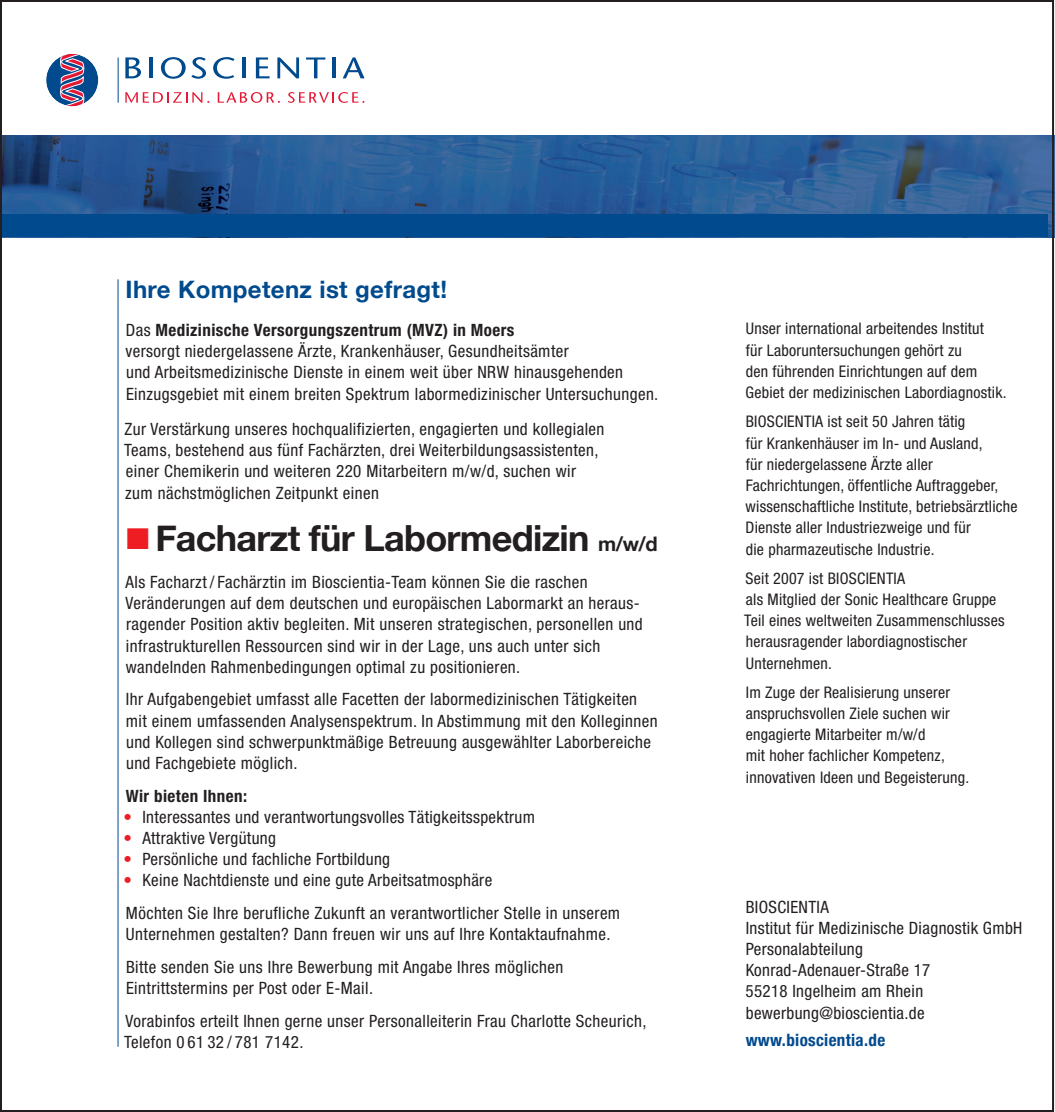
<style>
.page{position:relative;width:1055px;height:1112px;background:#fff}
.page>*{position:absolute;margin:0;border:0;box-sizing:border-box;transform-origin:0 0}
.t1{font:700 36px "Helvetica Neue";letter-spacing:-.02em;color:#231f20}
.t2{font:700 24px "Helvetica Neue";letter-spacing:.015em;color:#004a8d}
.t3{font:condensed 17px/21.2px "Helvetica Neue";letter-spacing:.025em;color:#231f20}
.t4{font:700 condensed 17px "Helvetica Neue";letter-spacing:.02em;color:#004a8d}
.t5{font:700 condensed 17px "Helvetica Neue";letter-spacing:.025em;color:#231f20}
.t6{font:condensed 16px/21.2px "Helvetica Neue";letter-spacing:.015em;color:#231f20}
.s1{font-weight:700}
.s2{font-size:20px}
.s3{color:#ee1d23}
</style>
<div class="page">
<img style="left:3px;top:135px;width:1048px;height:102px">
<div style="left:2px;top:214px;width:1045px;height:23px;background:#004a8d"></div>
<svg style="left:125px;top:57px;width:16px;height:21px"></svg>
<hr style="left:150px;top:57px;width:3px;height:21px;background:#004a8d">
<svg style="left:161px;top:57px;width:45px;height:22px"></svg>
<svg style="left:213px;top:57px;width:21px;height:22px"></svg>
<hr style="left:242px;top:57px;width:4px;height:21px;background:#004a8d">
<svg style="left:256px;top:57px;width:13px;height:21px"></svg>
<svg style="left:277px;top:57px;width:22px;height:21px"></svg>
<svg style="left:306px;top:57px;width:19px;height:21px"></svg>
<hr style="left:332px;top:57px;width:4px;height:21px;background:#004a8d">
<svg style="left:343px;top:57px;width:21px;height:21px"></svg>
<svg style="left:125px;top:92px;width:84px;height:11px"></svg>
<svg style="left:218px;top:92px;width:62px;height:11px"></svg>
<svg style="left:288px;top:92px;width:76px;height:11px"></svg>
<svg style="left:46px;top:54px;width:52px;height:52px"></svg>
<hr style="left:118px;top:57px;width:1px;height:46px;background:#004a8d">
<hr style="left:118px;top:279px;width:1px;height:767px;background:#004a8d">
<h2 class="t2" style="left:126px;top:270px;width:323px">Ihre Kompetenz ist gefragt!</h2>
<p class="t3" style="left:125px;top:319px;width:534px">Das <span class="s1">Medizinische Versorgungszentrum (MVZ) in Moers<br></span>versorgt niedergelassene Ärzte, Krankenhäuser, Gesundheitsämter<br>und Arbeitsmedizinische Dienste in einem weit über NRW hinausgehenden Einzugsgebiet mit einem breiten Spektrum labormedizinischer Untersuchungen.</p>
<p class="t3" style="left:124px;top:418px;width:482px">Zur Verstärkung unseres hochqualifizierten, engagierten und kollegialen Teams, bestehend aus fünf Fachärzten, drei Weiterbildungsassistenten, einer Chemikerin und weiteren 220 Mitarbeitern m/w/d, suchen wir zum nächstmöglichen Zeitpunkt einen</p>
<h1 class="t1" style="left:155px;top:510px;width:504px">Facharzt für Labormedizin <span class="s2">m/w/d</span></h1>
<p class="t3" style="left:125px;top:571px;width:519px">Als Facharzt / Fachärztin im Bioscientia-Team können Sie die raschen Veränderungen auf dem deutschen und europäischen Labormarkt an heraus&shy;ragender Position aktiv begleiten. Mit unseren strategischen, personellen und infrastrukturellen Ressourcen sind wir in der Lage, uns auch unter sich wandelnden Rahmenbedingungen optimal zu positionieren.</p>
<p class="t3" style="left:126px;top:688px;width:533px">Ihr Aufgabengebiet umfasst alle Facetten der labormedizinischen Tätigkeiten mit einem umfassenden Analysenspektrum. In Abstimmung mit den Kolleginnen und Kollegen sind schwerpunktmäßige Betreuung ausgewählter Laborbereiche und Fachgebiete möglich.</p>
<p class="t5" style="left:126px;top:785px;width:123px">Wir bieten Ihnen:</p>
<p class="t3" style="left:124px;top:805px;width:413px"><span class="s3">•</span> Interessantes und verantwortungsvolles Tätigkeitsspektrum</p>
<p class="t3" style="left:124px;top:827px;width:154px"><span class="s3">•</span> Attraktive Vergütung</p>
<p class="t3" style="left:124px;top:848px;width:268px"><span class="s3">•</span> Persönliche und fachliche Fortbildung</p>
<p class="t3" style="left:124px;top:863px;width:498px;line-height:32.6px"><span class="s3">•</span> Keine Nachtdienste und eine gute Arbeitsatmosphäre<br>Möchten Sie Ihre berufliche Zukunft an verantwortlicher Stelle in unserem</p>
<p class="t3" style="left:126px;top:917px;width:486px;line-height:32.6px">Unternehmen gestalten? Dann freuen wir uns auf Ihre Kontaktaufnahme.<br>Bitte senden Sie uns Ihre Bewerbung mit Angabe Ihres möglichen</p>
<p class="t3" style="left:125px;top:971px;width:522px;line-height:32.6px">Eintrittstermins per Post oder E-Mail.<br>Vorabinfos erteilt Ihnen gerne unser Personalleiterin Frau Charlotte Scheurich,</p>
<p class="t3" style="left:124px;top:1030px;width:181px">Telefon 0 61 32 / 781 7142.</p>
<p class="t6" style="left:745px;top:318px;width:262px">Unser international arbeitendes Institut<br>für Laboruntersuchungen gehört zu<br>den führenden Einrichtungen auf dem Gebiet der medizinischen Labordiagnostik.</p>
<p class="t6" style="left:745px;top:411px;width:274px">BIOSCIENTIA ist seit 50 Jahren tätig<br>für Krankenhäuser im In- und Ausland,<br>für niedergelassene Ärzte aller Fachrichtungen, öffentliche Auftraggeber, wissenschaftliche Institute, betriebsärztliche Dienste aller Industriezweige und für<br>die pharmazeutische Industrie.</p>
<p class="t6" style="left:744px;top:567px;width:262px">Seit 2007 ist BIOSCIENTIA<br>als Mitglied der Sonic Healthcare Gruppe<br>Teil eines weltweiten Zusammenschlusses herausragender labordiagnostischer<br>Unternehmen.</p>
<p class="t6" style="left:745px;top:681px;width:225px">Im Zuge der Realisierung unserer anspruchsvollen Ziele suchen wir engagierte Mitarbeiter m/w/d<br>mit hoher fachlicher Kompetenz, innovativen Ideen und Begeisterung.</p>
<p class="t3" style="left:745px;top:895px;width:278px">BIOSCIENTIA<br>Institut für Medizinische Diagnostik GmbH<br>Personalabteilung<br>Konrad-Adenauer-Straße 17<br>55218 Ingelheim am Rhein bewerbung@bioscientia.de</p>
<p class="t4" style="left:745px;top:1025px;width:141px">www.bioscientia.de</p>
</div>
